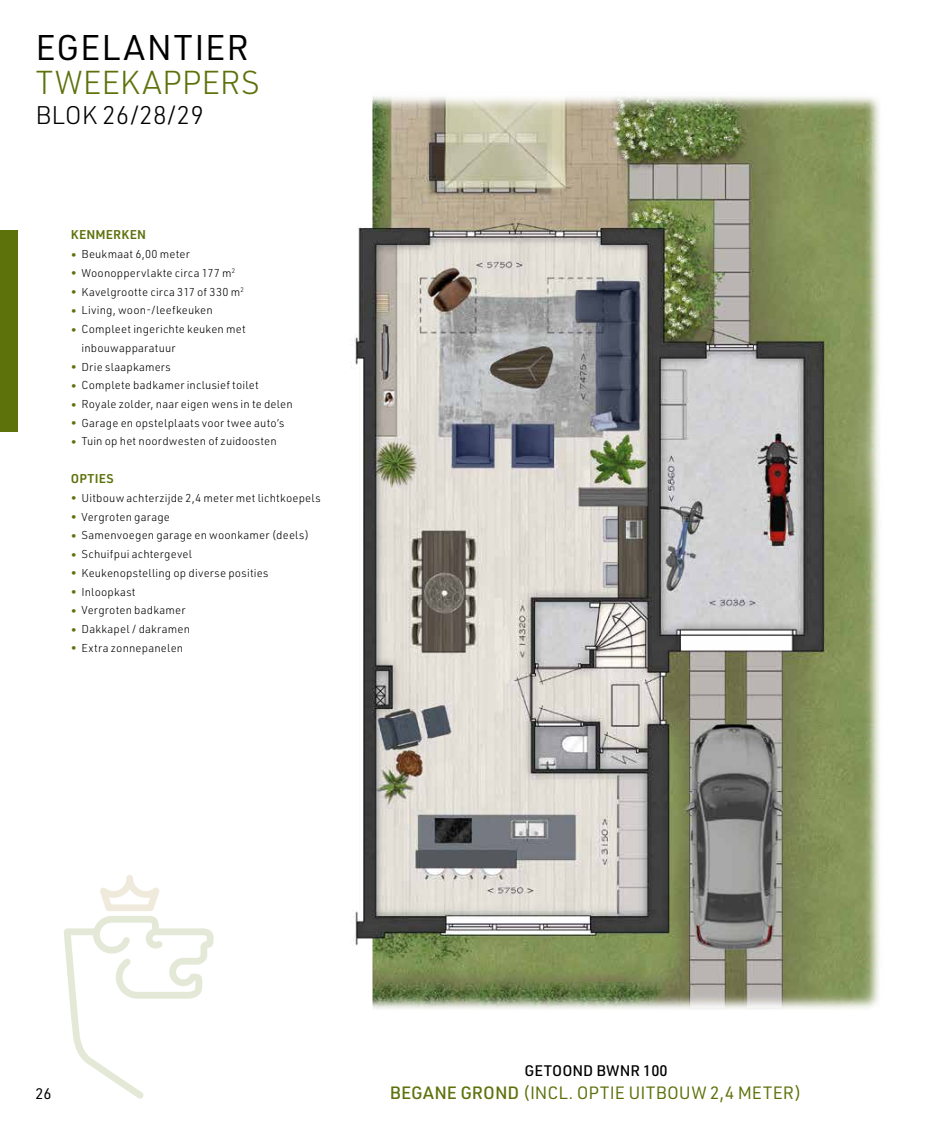
<style>
.page{position:relative;width:939px;height:1134px;background:#fff}
.page>*{position:absolute;margin:0;border:0;box-sizing:border-box;transform-origin:0 0}
.t1{font:35px "URWDIN";letter-spacing:.03em;color:#000}
.t2{font:300 32.5px "URWDIN";letter-spacing:-.005em;color:#5d720b}
.t3{font:300 25px "URWDIN";color:#000}
.t4{font:17.5px "URWDIN";letter-spacing:.005em;color:#5d720b}
.t5{font:500 15px "URWDIN";color:#000}
.t6{font:15px "URWDIN";color:#000}
.t7{font:600 12.5px "URWDIN";letter-spacing:.015em;color:#5d720b}
.t8{font:300 11.25px/18.8px "URWDIN";letter-spacing:.015em;color:#000}
.s1{color:#5d720b}
.s2{font-weight:500}
</style>
<div class="page">
<img style="left:350px;top:96px;width:530px;height:914px">
<svg style="left:64px;top:875px;width:150px;height:223px"></svg>
<div style="left:0;top:230px;width:18px;height:202px;background:#5d720b"></div>
<h1 class="t1" style="left:35px;top:25px;width:215px">EGELANTIER</h1>
<h2 class="t2" style="left:35px;top:61px;width:226px">TWEEKAPPERS</h2>
<h3 class="t3" style="left:35px;top:99px;width:170px">BLOK 26/28/29</h3>
<p class="t7" style="left:71px;top:226px;width:77px">KENMERKEN</p>
<p class="t8" style="left:71px;top:244px;width:121px"><span class="s1">•</span> Beukmaat 6,00 meter</p>
<p class="t8" style="left:71px;top:263px;width:166px"><span class="s1">•</span> Woonoppervlakte circa 177 m<sup>2</sup></p>
<p class="t8" style="left:71px;top:282px;width:175px"><span class="s1">•</span> Kavelgrootte circa 317 of 330 m<sup>2</sup></p>
<p class="t8" style="left:71px;top:301px;width:143px"><span class="s1">•</span> Living, woon-/leefkeuken</p>
<p class="t8" style="left:81px;top:319px;width:166px;text-indent:-11px"><span class="s1">•</span> Compleet ingerichte keuken met inbouwapparatuur</p>
<p class="t8" style="left:71px;top:357px;width:102px"><span class="s1">•</span> Drie slaapkamers</p>
<p class="t8" style="left:71px;top:376px;width:189px"><span class="s1">•</span> Complete badkamer inclusief toilet</p>
<p class="t8" style="left:71px;top:394px;width:224px"><span class="s1">•</span> Royale zolder, naar eigen wens in te delen</p>
<p class="t8" style="left:71px;top:413px;width:215px"><span class="s1">•</span> Garage en opstelplaats voor twee auto’s</p>
<p class="t8" style="left:71px;top:432px;width:207px"><span class="s1">•</span> Tuin op het noordwesten of zuidoosten</p>
<p class="t7" style="left:71px;top:470px;width:44px">OPTIES</p>
<p class="t8" style="left:71px;top:488px;width:251px"><span class="s1">•</span> Uitbouw achterzijde 2,4 meter met lichtkoepels</p>
<p class="t8" style="left:71px;top:507px;width:101px"><span class="s1">•</span> Vergroten garage</p>
<p class="t8" style="left:71px;top:526px;width:240px"><span class="s1">•</span> Samenvoegen garage en woonkamer (deels)</p>
<p class="t8" style="left:71px;top:544px;width:123px"><span class="s1">•</span> Schuifpui achtergevel</p>
<p class="t8" style="left:71px;top:563px;width:199px"><span class="s1">•</span> Keukenopstelling op diverse posities</p>
<p class="t8" style="left:71px;top:582px;width:66px"><span class="s1">•</span> Inloopkast</p>
<p class="t8" style="left:71px;top:601px;width:116px"><span class="s1">•</span> Vergroten badkamer</p>
<p class="t8" style="left:71px;top:619px;width:121px"><span class="s1">•</span> Dakkapel / dakramen</p>
<p class="t8" style="left:71px;top:638px;width:114px"><span class="s1">•</span> Extra zonnepanelen</p>
<h3 class="t5" style="left:525px;top:1060px;width:144px">GETOOND BWNR 100</h3>
<h3 class="t6" style="left:35px;top:1083px;width:18px">26</h3>
<h3 class="t4" style="left:390px;top:1081px;width:413px"><span class="s2">BEGANE GROND</span> (INCL. OPTIE UITBOUW 2,4 METER)</h3>
</div>
